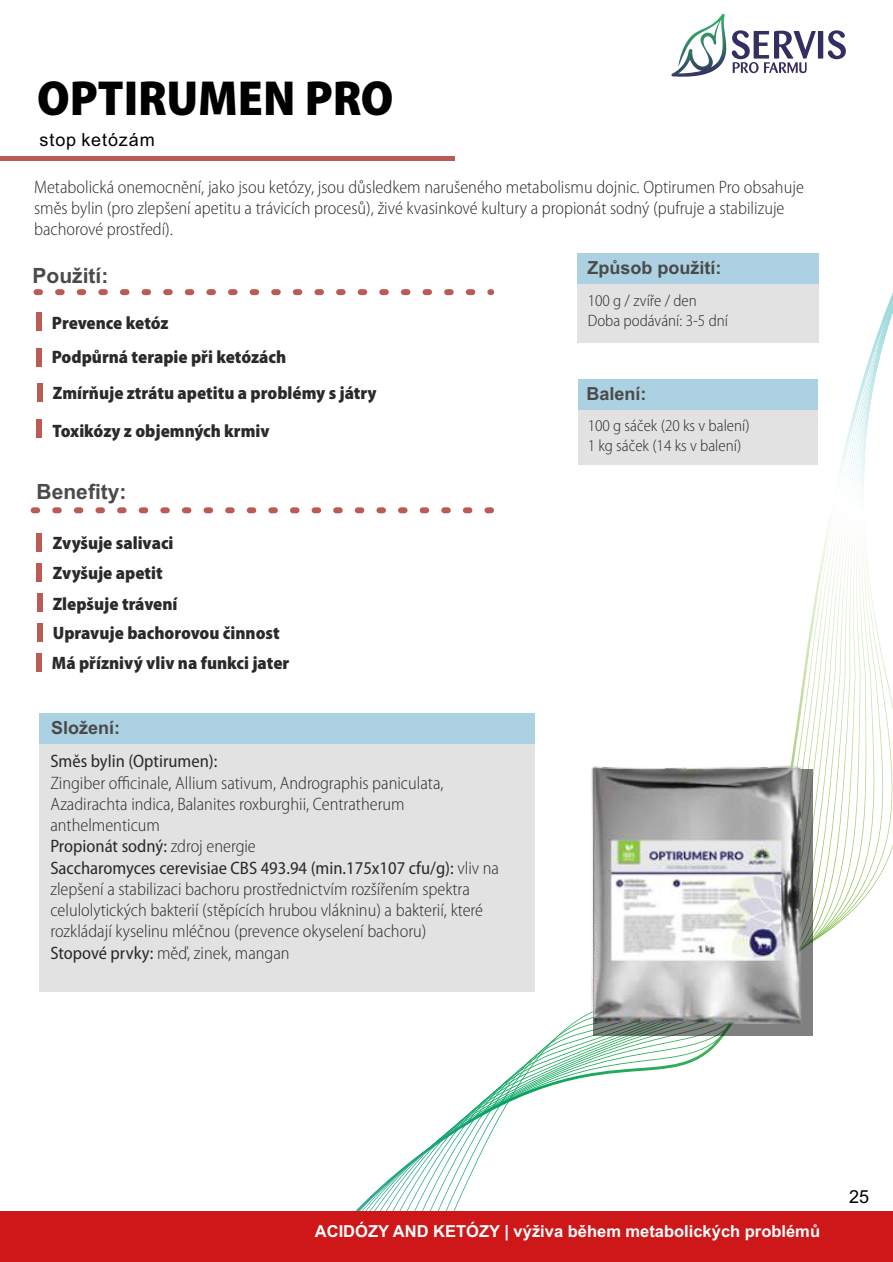
<style>
.page{position:relative;width:893px;height:1262px;background:#fff}
.page>*{position:absolute;margin:0;border:0;box-sizing:border-box;transform-origin:0 0}
.t1{font:900 semi-condensed 49.5px "Myriad Pro";color:#000}
.t2{font:700 21px "Arial";color:#4a4a49}
.t3{font:300 semi-condensed 18px/21.3px "Myriad Pro";color:#2b2a29}
.t4{font:900 semi-condensed 18px/30.6px "Myriad Pro";color:#2b2a29}
.t5{font:semi-condensed 18px "Myriad Pro";color:#2b2a29}
.t6{font:700 18px "Arial";color:#4a4a49}
.t7{font:18px "Arial";letter-spacing:.05em;color:#000}
.t8{font:300 semi-condensed 16.5px/19.5px "Myriad Pro";color:#2b2a29}
.t9{font:700 16.5px "Arial";color:#fff}
.s1{font-weight:300}
.s2{font-weight:400}
</style>
<div class="page">
<svg style="left:312px;top:293px;width:581px;height:917px"></svg>
<div style="left:39px;top:743px;width:524px;height:162px;background:#fff"></div>
<div style="left:578px;top:379px;width:239px;height:86px;background:#e2e2e2"></div>
<div style="left:578px;top:379px;width:239px;height:30px;background:#abd1e2"></div>
<div style="left:577px;top:253px;width:242px;height:90px;background:#e2e2e2"></div>
<div style="left:577px;top:253px;width:242px;height:31px;background:#abd1e2"></div>
<div style="left:0;top:156px;width:454px;height:5px;background:#bb5b56"></div>
<div style="left:36px;top:533px;width:6px;height:18px;background:#bb5b56"></div>
<svg style="left:34px;top:504px;width:466px;height:12px"></svg>
<div style="left:36px;top:313px;width:6px;height:18px;background:#bb5b56"></div>
<div style="left:36px;top:348px;width:6px;height:18px;background:#bb5b56"></div>
<svg style="left:36px;top:289px;width:464px;height:9px"></svg>
<div style="left:37px;top:383px;width:5px;height:19px;background:#bb5b56"></div>
<div style="left:39px;top:713px;width:495px;height:278px;background:#e2e2e2"></div>
<div style="left:39px;top:713px;width:495px;height:30px;background:#abd1e2"></div>
<div style="left:37px;top:593px;width:5px;height:18px;background:#bb5b56"></div>
<div style="left:37px;top:623px;width:6px;height:18px;background:#bb5b56"></div>
<div style="left:36px;top:419px;width:6px;height:19px;background:#bb5b56"></div>
<div style="left:36px;top:563px;width:6px;height:19px;background:#bb5b56"></div>
<div style="left:36px;top:653px;width:6px;height:19px;background:#bb5b56"></div>
<div style="left:0;top:1210px;width:893px;height:52px;background:#cd1719"></div>
<img style="left:561px;top:760px;width:271px;height:271px">
<div style="left:817px;top:31px;width:6px;height:28px;background:#332f60"></div>
<svg style="left:827px;top:30px;width:18px;height:29px"></svg>
<svg style="left:671px;top:14px;width:144px;height:63px"></svg>
<h1 class="t1" style="left:37px;top:78px;width:358px">OPTIRUMEN PRO</h1>
<p class="t7" style="left:40px;top:133px;width:117px">stop ketózám</p>
<p class="t3" style="left:34px;top:177px;width:771px">Metabolická onemocnění, jako jsou ketózy, jsou důsledkem narušeného metabolismu dojnic. Optirumen Pro obsahuje směs bylin (pro zlepšení apetitu a trávicích procesů), živé kvasinkové kultury a propionát sodný (pufruje a stabilizuje</p>
<p class="t3" style="left:34px;top:220px;width:140px">bachorové prostředí).</p>
<p class="t2" style="left:33px;top:268px;width:77px">Použití:</p>
<p class="t4" style="left:52px;top:307px;width:236px;line-height:33.8px">Prevence ketóz<br>Podpůrná terapie při ketózách</p>
<p class="t4" style="left:53px;top:379px;width:325px">Zmírňuje ztrátu apetitu a problémy s játry</p>
<p class="t4" style="left:53px;top:417px;width:218px">Toxikózy z objemných krmiv</p>
<p class="t2" style="left:37px;top:483px;width:91px">Benefity:</p>
<p class="t4" style="left:53px;top:529px;width:126px">Zvyšuje salivaci<br>Zvyšuje apetit<br>Zlepšuje trávení</p>
<p class="t4" style="left:53px;top:619px;width:228px">Upravuje bachorovou činnost</p>
<p class="t4" style="left:52px;top:649px;width:239px">Má příznivý vliv na funkci jater</p>
<p class="t6" style="left:51px;top:721px;width:71px">Složení:</p>
<p class="t5" style="left:50px;top:754px;width:169px">Směs bylin (Optirumen):</p>
<p class="t3" style="left:50px;top:773px;width:395px">Zingiber officinale, Allium sativum, Andrographis paniculata,<br>Azadirachta indica, Balanites roxburghii, Centratherum anthelmenticum</p>
<p class="t5" style="left:50px;top:838px;width:207px">Propionát sodný: <span class="s1">zdroj energie</span></p>
<p class="t3" style="left:50px;top:858px;width:450px"><span class="s2">Saccharomyces cerevisiae CBS 493.94 (min.175x107 cfu/g):</span> vliv na zlepšení a stabilizaci bachoru prostřednictvím rozšířením spektra celulolytických bakterií (stěpících hrubou vlákninu) a bakterií, které rozkládají kyselinu mléčnou (prevence okyselení bachoru)<br><span class="s2">Stopové prvky:</span> měď, zinek, mangan</p>
<p class="t6" style="left:587px;top:261px;width:135px">Způsob použití:</p>
<p class="t8" style="left:587px;top:292px;width:111px">100 g / zvíře / den</p>
<p class="t8" style="left:587px;top:312px;width:142px">Doba podávání: 3-5 dní</p>
<p class="t6" style="left:586px;top:387px;width:62px">Balení:</p>
<p class="t8" style="left:587px;top:417px;width:163px">100 g sáček (20 ks v balení)<br>1 kg sáček (14 ks v balení)</p>
<p class="t9" style="left:315px;top:1225px;width:506px">ACIDÓZY AND KETÓZY | výživa během metabolických problémů</p>
<p class="t7" style="left:849px;top:1190px;width:22px">25</p>
</div>
